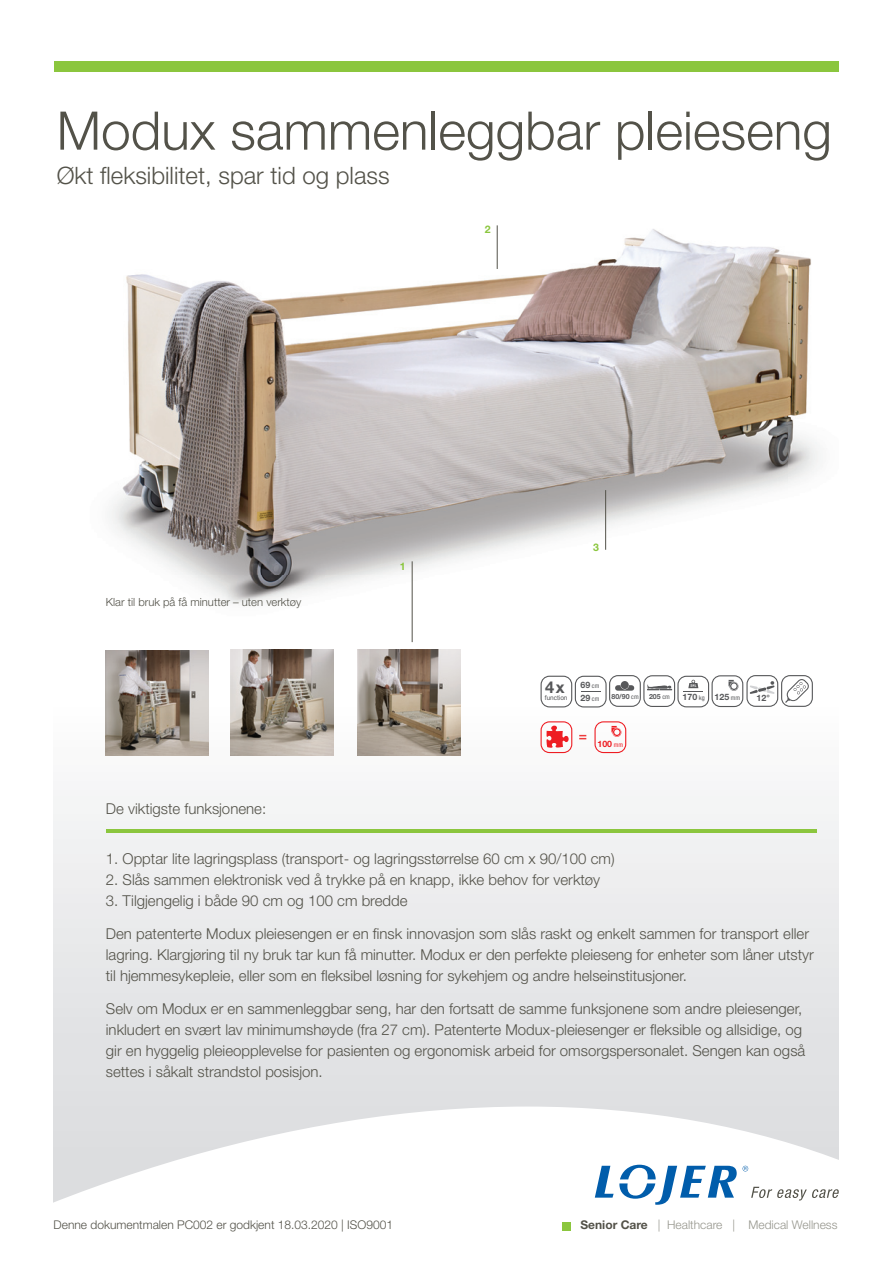
<style>
.page{position:relative;width:893px;height:1263px;background:#fff}
.page>*{position:absolute;margin:0;border:0;box-sizing:border-box;transform-origin:0 0}
.t1{font:300 53.25px "Helvetica Neue LT Std";color:#535249}
.t2{font:300 24px "Helvetica Neue LT Std";color:#535249}
.t3{font:700 16.5px "Helvetica Neue LT Std";color:#57585a}
.t4{font:300 15px/21px "Helvetica Neue LT Std";color:#535249}
.t5{font:300 12px "Helvetica Neue LT Std";color:#535249}
.t6{font:300 12px "Helvetica Neue LT Std";color:#96968d}
.t7{font:300 11.25px "Helvetica Neue LT Std";color:#535249}
.t8{font:700 10.5px "Helvetica Neue LT Std";color:#8bc63e}
.t9{font:700 8.85px "Helvetica Neue LT Std";color:#57585a}
.t10{font:700 8.85px "Helvetica Neue LT Std";color:#ee1d23}
.t11{font:700 7.05px "Helvetica Neue LT Std";color:#57585a}
.t12{font:6.45px "Arial";color:#57585a}
.s1{font-weight:400;font-stretch:condensed;font-size:6.45px}
.s2{font-weight:700;color:#535249}
</style>
<div class="page">
<img style="left:109px;top:225px;width:712px;height:401px">
<hr style="left:605px;top:490px;width:1px;height:60px;background:#535249">
<hr style="left:412px;top:561px;width:1px;height:81px;background:#535249">
<svg style="left:54px;top:649px;width:785px;height:457px"></svg>
<svg style="left:53px;top:1106px;width:786px;height:125px"></svg>
<svg style="left:751px;top:1187px;width:88px;height:13px"></svg>
<svg style="left:595px;top:1165px;width:142px;height:40px"></svg>
<svg style="left:743px;top:1166px;width:5px;height:5px"></svg>
<div style="left:563px;top:1222px;width:8px;height:8px;background:#8bc63e"></div>
<div style="left:54px;top:61px;width:785px;height:11px;background:#8bc63e"></div>
<hr style="left:106px;top:830px;width:710px;height:3px;background:#8bc63e">
<img style="left:358px;top:649px;width:103px;height:107px">
<img style="left:230px;top:649px;width:104px;height:107px">
<img style="left:106px;top:650px;width:103px;height:106px">
<hr style="left:497px;top:225px;width:1px;height:44px;background:#535249">
<svg style="left:579px;top:735px;width:7px;height:4px"></svg>
<svg style="left:594px;top:721px;width:32px;height:32px"></svg>
<svg style="left:541px;top:721px;width:31px;height:32px"></svg>
<svg style="left:541px;top:675px;width:272px;height:32px"></svg>
<h1 class="t1" style="left:57px;top:98px;width:777px">Modux sammenleggbar pleieseng</h1>
<h2 class="t2" style="left:57px;top:161px;width:334px">Økt fleksibilitet, spar tid og plass</h2>
<p class="t8" style="left:485px;top:223px;width:7px">2</p>
<p class="t7" style="left:106px;top:595px;width:197px">Klar til bruk på få minutter – uten verktøy</p>
<p class="t8" style="left:400px;top:559px;width:7px">1</p>
<p class="t8" style="left:593px;top:541px;width:7px">3</p>
<p class="t3" style="left:545px;top:677px;width:56px">4 x <sup>69</sup> <sup>cm</sup></p>
<p class="t9" style="left:581px;top:693px;width:20px">29 <span class="s1">cm</span></p>
<p class="t9" style="left:683px;top:692px;width:59px">170 <span class="s1">kg</span> 125 <span class="s1">mm</span></p>
<p class="t9" style="left:757px;top:693px;width:15px">12°</p>
<p class="t10" style="left:597px;top:738px;width:27px">100 <span class="s1">mm</span></p>
<p class="t11" style="left:611px;top:692px;width:29px">80/90 <span class="s1">cm</span></p>
<p class="t11" style="left:649px;top:692px;width:22px">205 <span class="s1">cm</span></p>
<p class="t12" style="left:545px;top:693px;width:24px">function</p>
<p class="t4" style="left:106px;top:798px;width:162px">De viktigste funksjonene:</p>
<p class="t4" style="left:106px;top:848px;width:510px">1. Opptar lite lagringsplass (transport- og lagringsstørrelse 60 cm x 90/100 cm)</p>
<p class="t4" style="left:106px;top:869px;width:496px">2. Slås sammen elektronisk ved å trykke på en knapp, ikke behov for verktøy</p>
<p class="t4" style="left:106px;top:890px;width:303px">3. Tilgjengelig i både 90 cm og 100 cm bredde</p>
<p class="t4" style="left:106px;top:923px;width:709px">Den patenterte Modux pleiesengen er en finsk innovasjon som slås raskt og enkelt sammen for transport eller lagring. Klargjøring til ny bruk tar kun få minutter. Modux er den perfekte pleieseng for enheter som låner utstyr til hjemmesykepleie, eller som en fleksibel løsning for sykehjem og andre helseinstitusjoner.</p>
<p class="t4" style="left:106px;top:998px;width:701px">Selv om Modux er en sammenleggbar seng, har den fortsatt de samme funksjonene som andre pleiesenger, inkludert en svært lav minimumshøyde (fra 27 cm). Patenterte Modux-pleiesenger er fleksible og allsidige, og gir en hyggelig pleieopplevelse for pasienten og ergonomisk arbeid for omsorgspersonalet. Sengen kan også settes i såkalt strandstol posisjon.</p>
<p class="t5" style="left:54px;top:1217px;width:341px">Denne dokumentmalen PC002 er godkjent 18.03.2020 | ISO9001</p>
<p class="t6" style="left:580px;top:1217px;width:258px"><span class="s2">Senior Care</span> | Healthcare | Medical Wellness</p>
</div>
